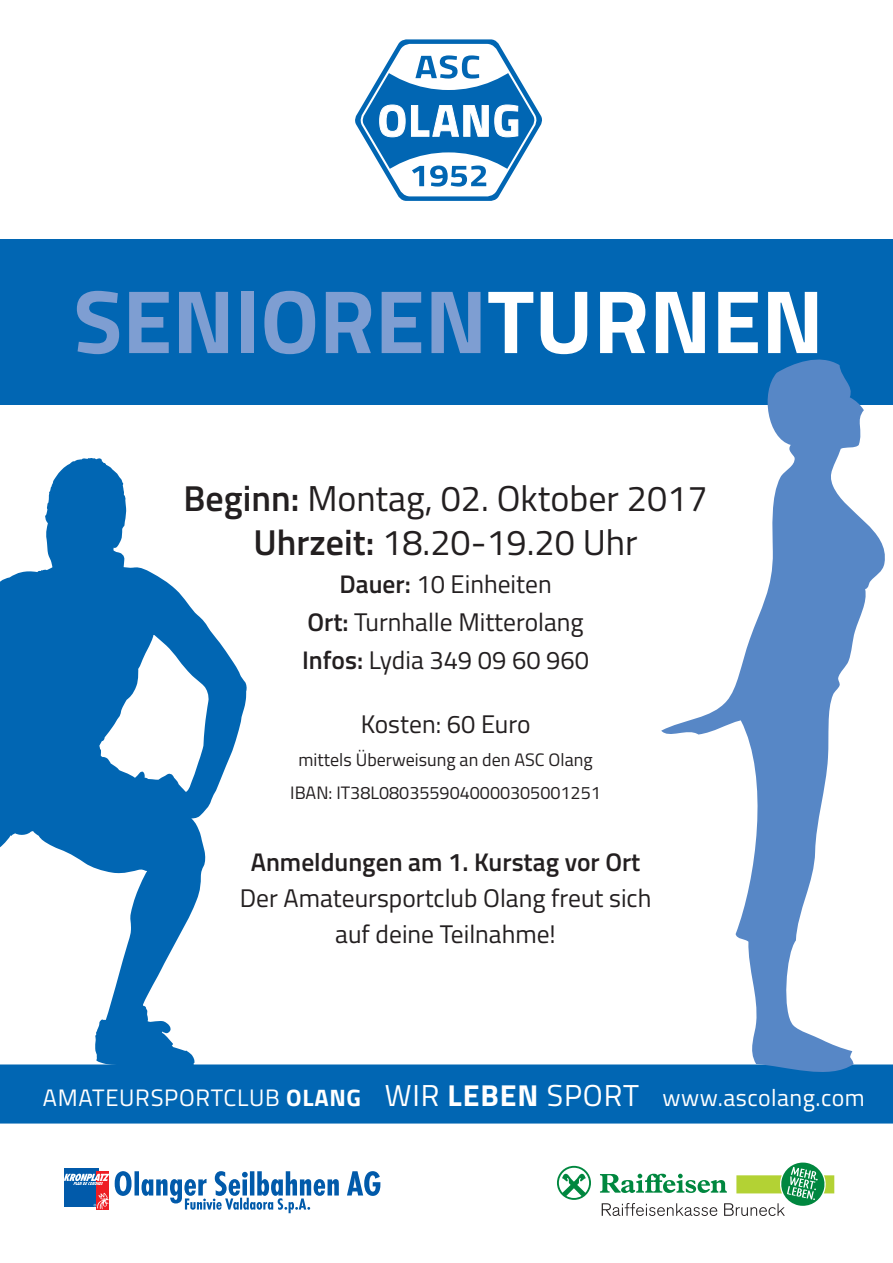
<style>
.page{position:relative;width:893px;height:1263px;background:#fff}
.page>*{position:absolute;margin:0;border:0;box-sizing:border-box;transform-origin:0 0}
.t1{font:700 90px "Titillium Web";color:#7e9ed2}
.t2{font:36px "Titillium Web";color:#231f20}
.t3{font:25.5px "Titillium Web";color:#231f20}
.t4{font:600 25.5px "Titillium Web";color:#231f20}
.t5{font:23.85px "Titillium Web";letter-spacing:.02em;color:#fff}
.t6{font:18px "Titillium Web";color:#231f20}
.s1{color:#fff}
.s2{font-weight:600}
.s3{font-weight:700}
.s4{font-size:30.3px}
.s5{font-weight:700;font-size:30.3px}
</style>
<div class="page">
<svg style="left:557px;top:1166px;width:34px;height:34px"></svg>
<svg style="left:600px;top:1162px;width:234px;height:54px"></svg>
<svg style="left:115px;top:1171px;width:265px;height:42px"></svg>
<div style="left:64px;top:1168px;width:35px;height:39px;background:#015aaa"></div>
<div style="left:97px;top:1171px;width:12px;height:39px;background:#ee1d23"></div>
<svg style="left:64px;top:1174px;width:45px;height:11px"></svg>
<svg style="left:94px;top:1193px;width:15px;height:16px"></svg>
<div style="left:0;top:239px;width:893px;height:165px;background:#0166b3"></div>
<div style="left:0;top:1064px;width:893px;height:59px;background:#0166b3"></div>
<svg style="left:355px;top:39px;width:187px;height:162px"></svg>
<svg style="left:661px;top:359px;width:229px;height:722px"></svg>
<svg style="left:0;top:458px;width:247px;height:614px"></svg>
<svg style="left:99px;top:635px;width:110px;height:157px"></svg>
<p class="t1" style="left:74px;top:253px;width:752px">SENIOREN<span class="s1">TURNEN</span></p>
<p class="t2" style="left:184px;top:472px;width:525px"><span class="s2">Beginn:</span> Montag, 02. Oktober 2017</p>
<p class="t2" style="left:253px;top:516px;width:386px"><span class="s2">Uhrzeit:</span> 18.20-19.20 Uhr</p>
<p class="t3" style="left:339px;top:565px;width:214px"><span class="s2">Dauer:</span> 10 Einheiten</p>
<p class="t3" style="left:308px;top:603px;width:278px"><span class="s2">Ort:</span> Turnhalle Mitterolang</p>
<p class="t3" style="left:302px;top:642px;width:288px"><span class="s2">Infos:</span> Lydia 349 09 60 960</p>
<p class="t3" style="left:361px;top:705px;width:171px">Kosten: 60 Euro</p>
<p class="t6" style="left:299px;top:746px;width:296px">mittels Überweisung an den ASC Olang</p>
<p class="t6" style="left:290px;top:779px;width:312px">IBAN: IT38L0803559040000305001251</p>
<p class="t4" style="left:251px;top:843px;width:391px">Anmeldungen am 1. Kurstag vor Ort</p>
<p class="t3" style="left:240px;top:879px;width:413px">Der Amateursportclub Olang freut sich</p>
<p class="t3" style="left:335px;top:915px;width:222px">auf deine Teilnahme!</p>
<p class="t5" style="left:43px;top:1080px;width:823px">AMATEURSPORTCLUB <span class="s3">OLANG</span> <span class="s4">WIR</span> <span class="s5">LEBEN</span> <span class="s4">SPORT</span> www.ascolang.com</p>
</div>
